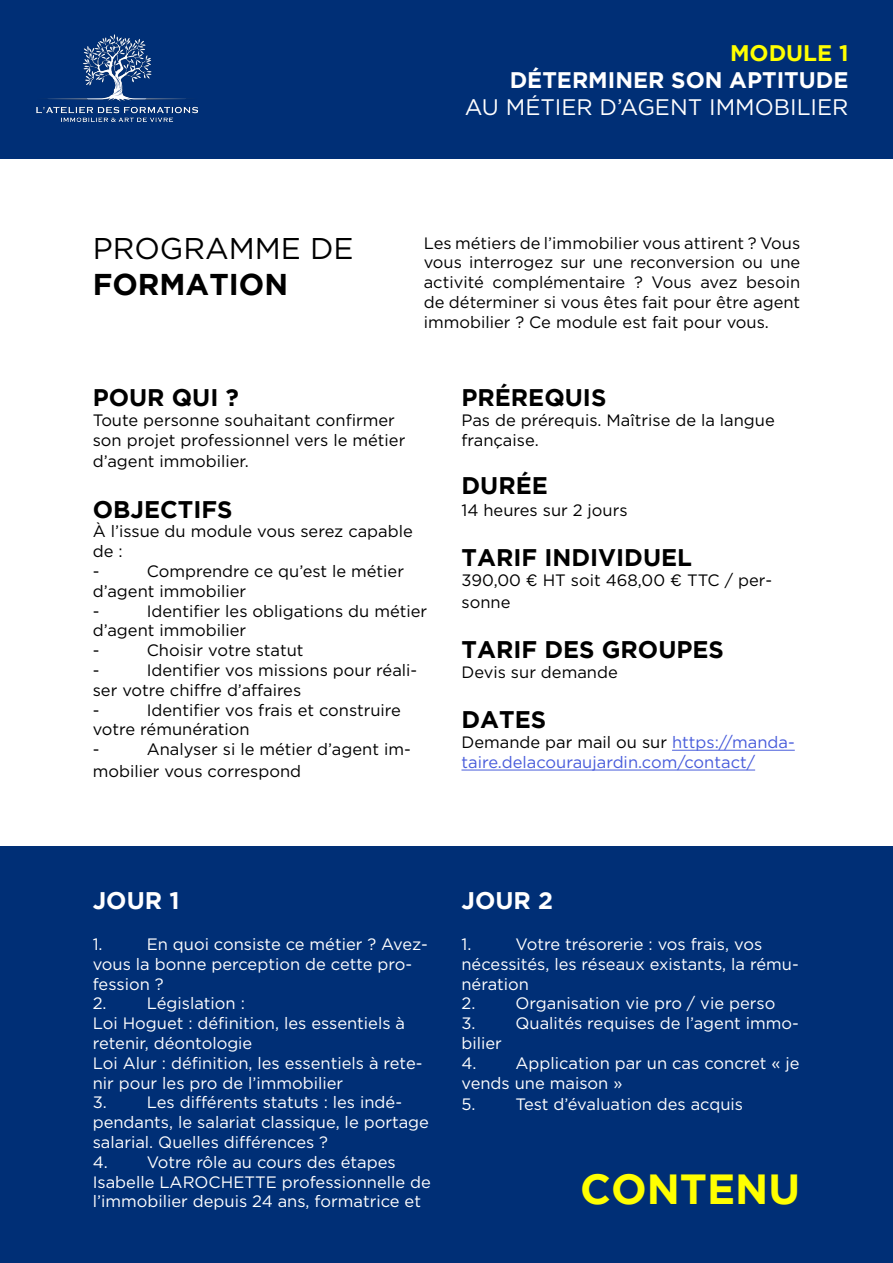
<style>
.page{position:relative;width:893px;height:1263px;background:#fff}
.page>*{position:absolute;margin:0;border:0;box-sizing:border-box;transform-origin:0 0}
.t1{font:700 42px "Gotham";color:#ff0}
.t2{font:30px "Gotham";color:#000}
.t3{font:700 30px "Gotham";color:#000}
.t4{font:700 24px "Gotham";color:#000}
.t5{font:700 24px "Gotham";color:#fff}
.t6{font:22.5px "Gotham";color:#fff}
.t7{font:700 22.5px "Gotham";color:#fff}
.t8{font:700 22.5px "Gotham";color:#ff0}
.t9{font:16.5px/19.8px "Gotham";color:#000}
.t10{font:16.5px/19.8px "Gotham";color:#fff}
.t11{font:16.5px/19.8px "Gotham";color:#485cdb}
.s1{color:#000}
</style>
<div class="page">
<div style="left:0;top:0;width:893px;height:159px;background:#002f76"></div>
<div style="left:0;top:846px;width:893px;height:417px;background:#002f76"></div>
<img style="left:37px;top:35px;width:161px;height:87px">
<hr style="left:672px;top:750px;width:123px;height:1px;background:#485cdb">
<hr style="left:461px;top:770px;width:294px;height:1px;background:#485cdb">
<h2 class="t2" style="left:93px;top:230px;width:262px">PROGRAMME DE</h2>
<h2 class="t3" style="left:93px;top:267px;width:197px">FORMATION</h2>
<h3 class="t8" style="left:730px;top:40px;width:120px">MODULE 1</h3>
<h3 class="t7" style="left:510px;top:67px;width:340px">DÉTERMINER SON APTITUDE</h3>
<h3 class="t6" style="left:465px;top:92px;width:385px">AU MÉTIER D’AGENT IMMOBILIER</h3>
<p class="t9" style="left:424px;top:233px;width:378px;text-align:justify">Les métiers de l’immobilier vous attirent ? Vous vous interrogez sur une reconversion ou une activité complémentaire ? Vous avez besoin de déterminer si vous êtes fait pour être agent immobilier ? Ce module est fait pour vous.</p>
<h3 class="t4" style="left:93px;top:384px;width:147px">POUR QUI ?</h3>
<p class="t9" style="left:93px;top:410px;width:314px">Toute personne souhaitant confirmer son projet professionnel vers le métier</p>
<p class="t9" style="left:93px;top:451px;width:158px">d’agent immobilier.</p>
<h3 class="t4" style="left:93px;top:495px;width:141px">OBJECTIFS</h3>
<p class="t9" style="left:93px;top:521px;width:322px">À l’issue du module vous serez capable de :<br>-</p>
<p class="t9" style="left:93px;top:561px;width:313px;text-indent:54px">Comprendre ce qu’est le métier d’agent immobilier<br>-</p>
<p class="t9" style="left:93px;top:600px;width:336px;text-indent:54px">Identifier les obligations du métier d’agent immobilier<br>-</p>
<p class="t9" style="left:147px;top:640px;width:158px">Choisir votre statut</p>
<p class="t9" style="left:93px;top:660px;width:326px;text-indent:54px">Identifier vos missions pour réali&shy;ser votre chiffre d’affaires<br>-</p>
<p class="t9" style="left:93px;top:660px;width:8px">-</p>
<p class="t9" style="left:93px;top:699px;width:310px;text-indent:54px">Identifier vos frais et construire votre rémunération<br>-</p>
<p class="t9" style="left:93px;top:738px;width:320px;line-height:21.6px;text-indent:54px">Analyser si le métier d’agent im&shy;mobilier vous correspond</p>
<h3 class="t4" style="left:461px;top:384px;width:146px">PRÉREQUIS</h3>
<p class="t9" style="left:461px;top:410px;width:315px">Pas de prérequis. Maîtrise de la langue française.</p>
<h3 class="t4" style="left:461px;top:472px;width:88px">DURÉE</h3>
<p class="t9" style="left:461px;top:500px;width:168px">14 heures sur 2 jours</p>
<h3 class="t4" style="left:461px;top:544px;width:232px">TARIF INDIVIDUEL</h3>
<p class="t9" style="left:461px;top:569px;width:312px;line-height:21.6px">390,00 € HT soit 468,00 € TTC / per&shy;sonne</p>
<h3 class="t4" style="left:461px;top:636px;width:264px">TARIF DES GROUPES</h3>
<p class="t9" style="left:461px;top:662px;width:158px">Devis sur demande</p>
<h3 class="t4" style="left:461px;top:706px;width:86px">DATES</h3>
<p class="t11" style="left:461px;top:732px;width:335px"><span class="s1">Demande par mail ou sur</span> https://manda&shy;taire.delacouraujardin.com/contact/</p>
<h3 class="t5" style="left:93px;top:886px;width:88px">JOUR 1</h3>
<p class="t10" style="left:93px;top:934px;width:11px">1.</p>
<p class="t10" style="left:93px;top:934px;width:337px;text-indent:54px">En quoi consiste ce métier ? Avez&shy;vous la bonne perception de cette pro&shy;fession ?<br>2.</p>
<p class="t10" style="left:93px;top:993px;width:331px;text-indent:54px">Législation :<br>Loi Hoguet : définition, les essentiels à retenir, déontologie<br>Loi Alur : définition, les essentiels à rete&shy;nir pour les pro de l’immobilier<br>3.</p>
<p class="t10" style="left:93px;top:1092px;width:338px;text-indent:54px">Les différents statuts : les indé&shy;pendants, le salariat classique, le portage salarial. Quelles différences ?</p>
<p class="t10" style="left:93px;top:1152px;width:340px">4. Votre rôle au cours des étapes<br>Isabelle LAROCHETTE professionnelle de l’immobilier depuis 24 ans, formatrice et</p>
<h3 class="t5" style="left:461px;top:886px;width:93px">JOUR 2</h3>
<p class="t10" style="left:461px;top:934px;width:11px">1.</p>
<p class="t10" style="left:461px;top:934px;width:339px;text-indent:54px">Votre trésorerie : vos frais, vos nécessités, les réseaux existants, la rému&shy;nération<br>2.</p>
<p class="t10" style="left:515px;top:993px;width:261px">Organisation vie pro / vie perso</p>
<p class="t10" style="left:461px;top:1013px;width:16px">3.</p>
<p class="t10" style="left:515px;top:1013px;width:285px">Qualités requises de l’agent immo-</p>
<p class="t10" style="left:461px;top:1033px;width:42px">bilier</p>
<p class="t10" style="left:461px;top:1053px;width:340px">4. Application par un cas concret « je vends une maison »</p>
<p class="t10" style="left:461px;top:1094px;width:16px">5.</p>
<p class="t10" style="left:515px;top:1094px;width:229px">Test d’évaluation des acquis</p>
<h1 class="t1" style="left:580px;top:1164px;width:222px">CONTENU</h1>
</div>
